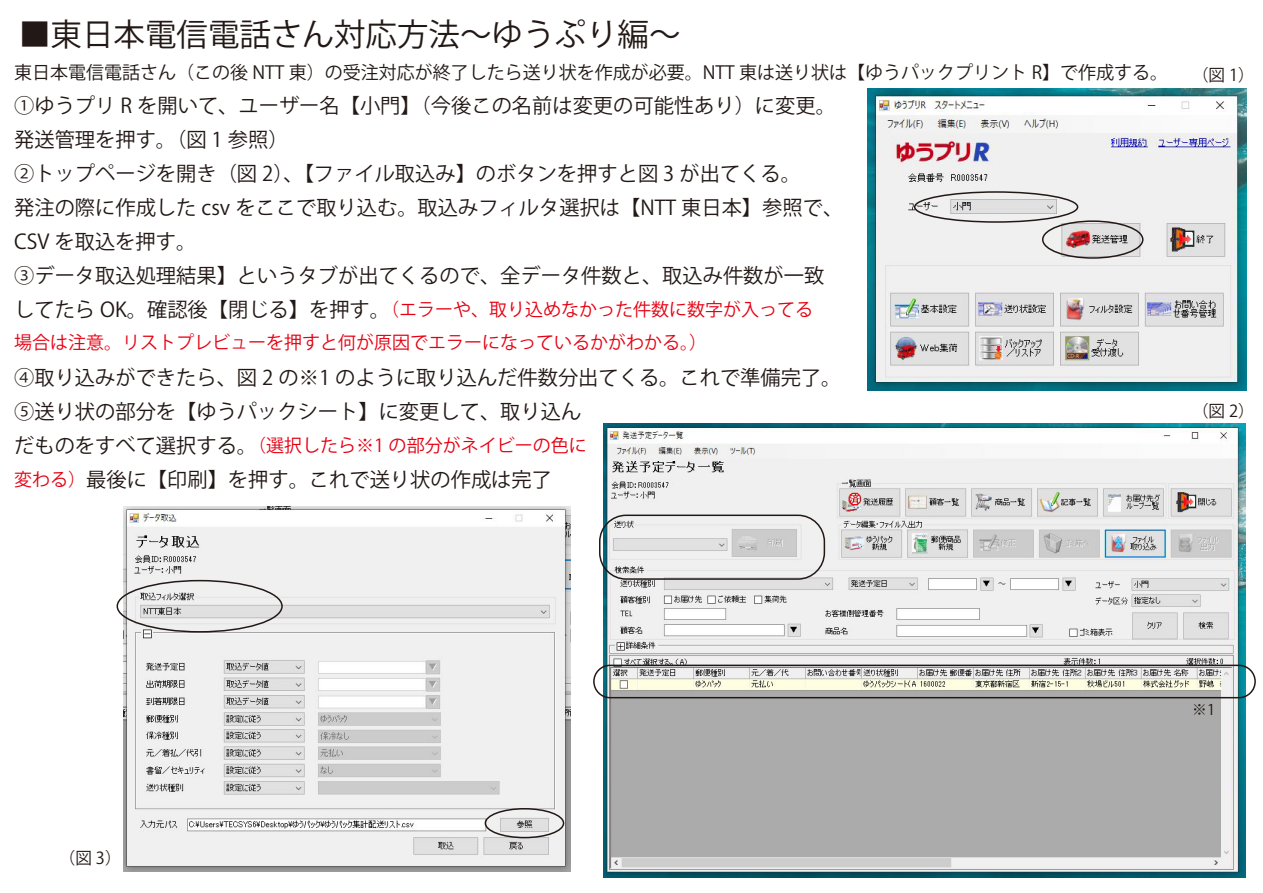
<style>
.page{position:relative;width:1263px;height:893px;background:#fff}
.page>*{position:absolute;margin:0;border:0;box-sizing:border-box;transform-origin:0 0}
.t1{font:31.5px "Koz Go Pr 6 N";color:#221815}
.t2{font:20.25px/34px "Koz Go Pr 6 N";color:#221815}
.t3{font:18px/32.8px "Koz Go Pr 6 N";color:#e60012}
.t4{font:18px "Koz Go Pr 6 N";color:#221815}
.t5{font:16.5px "Koz Go Pr 6 N";color:#221815}
.t6{font:14.7px "Koz Go Pr 6 N";color:#221815}
.s1{font-size:20.25px;color:#221815}
.s2{font-size:18px;color:#e60012}
</style>
<div class="page">
<img style="left:868px;top:89px;width:378px;height:302px">
<div style="left:914px;top:191px;width:164px;height:32px;border:2px solid #221815;border-radius:50%"></div>
<div style="left:1042px;top:220px;width:101px;height:39px;border:2px solid #221815;border-radius:50%"></div>
<img style="left:124px;top:507px;width:446px;height:365px">
<div style="left:117px;top:580px;width:166px;height:53px;border:2px solid #221815;border-radius:50%"></div>
<div style="left:485px;top:808px;width:79px;height:30px;border:2px solid #221815;border-radius:50%"></div>
<img style="left:603px;top:424px;width:643px;height:453px">
<div style="left:593px;top:665px;width:663px;height:33px;border:2px solid #221815;border-radius:16px"></div>
<div style="left:599px;top:515px;width:226px;height:65px;border:2px solid #221815;border-radius:26px"></div>
<h1 class="t1" style="left:19px;top:17px;width:663px">■東日本電信電話さん対応方法～ゆうぷり編～</h1>
<p class="t4" style="left:14px;top:63px;width:1155px">東日本電信電話さん（この後 NTT 東）の受注対応が終了したら送り状を作成が必要。NTT 東は送り状は【ゆうパックプリント R】で作成する。</p>
<p class="t2" style="left:14px;top:89px;width:830px">①ゆうプリ R を開いて、ユーザー名【小門】（今後この名前は変更の可能性あり）に変更。発送管理を押す。（図 1 参照）<br>②トップページを開き（図 2）、【ファイル取込み】のボタンを押すと図 3 が出てくる。<br>発注の際に作成した csv をここで取り込む。取込みフィルタ選択は【NTT 東日本】参照で、CSV を取込を押す。<br>③データ取込処理結果】というタブが出てくるので、全データ件数と、取込み件数が一致</p>
<p class="t3" style="left:14px;top:293px;width:800px"><span class="s1">してたら OK。確認後【閉じる】を押す。</span>（エラーや、取り込めなかった件数に数字が入ってる場合は注意。リストプレビューを押すと何が原因でエラーになっているかがわかる。）</p>
<p class="t2" style="left:14px;top:361px;width:829px">④取り込みができたら、図 2 の※1 のように取り込んだ件数分出てくる。これで準備完了。<br>⑤送り状の部分を【ゆうパックシート】に変更して、取り込ん</p>
<p class="t3" style="left:14px;top:429px;width:574px"><span class="s1">だものをすべて選択する。</span>（選択したら※1 の部分がネイビーの色に</p>
<p class="t2" style="left:14px;top:463px;width:539px"><span class="s2">変わる）</span>最後に【印刷】を押す。これで送り状の作成は完了</p>
<p class="t5" style="left:1192px;top:66px;width:64px">（図 1）</p>
<p class="t5" style="left:1192px;top:402px;width:64px">（図 2）</p>
<p class="t5" style="left:59px;top:849px;width:64px">（図 3）</p>
<p class="t6" style="left:1192px;top:702px;width:24px">※1</p>
</div>
